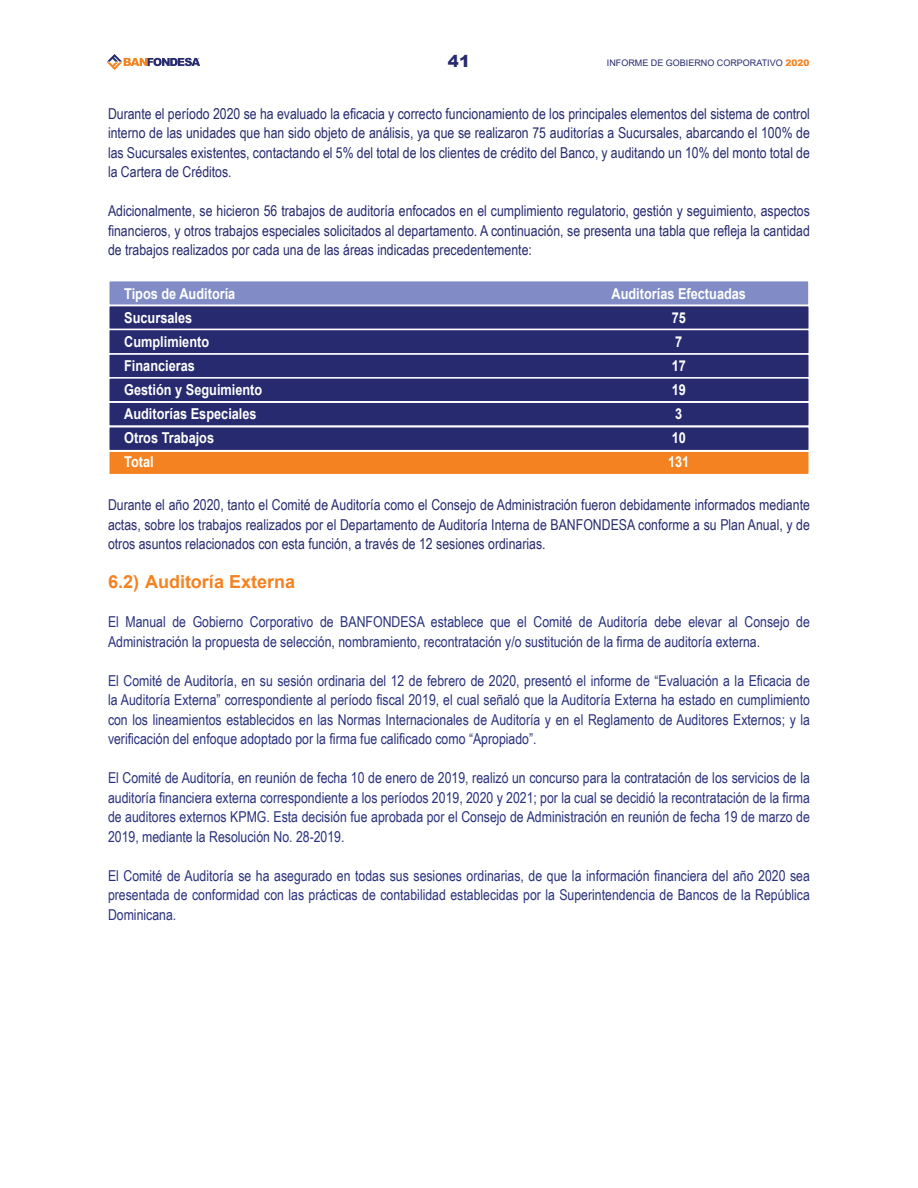
<style>
.page{position:relative;width:918px;height:1188px;background:#fff}
.page>*{position:absolute;margin:0;border:0;box-sizing:border-box;transform-origin:0 0}
.t1{font:700 18px "Arial";color:#f58220}
.t2{font:900 16.5px "Arial";color:#272a6e}
.t3{font:15px/19.5px "Arial Narrow";color:#2a317d;text-align:justify}
.t4{font:15px/19.5px "Arial Narrow";color:#272a6e;text-align:justify}
.t5{font:700 15px "Arial";color:#fff;scale:.85 1}
.t6{font:9px "Arial";color:#272a6e}
.s1{font-weight:900;color:#f58220}
</style>
<div class="page">
<svg style="left:107px;top:54px;width:93px;height:16px"></svg>
<div style="left:108px;top:450px;width:702px;height:25px;background:#f58220;border:2px solid #fff"></div>
<div style="left:108px;top:280px;width:702px;height:26px;background:#818bc5;border:2px solid #fff"></div>
<div style="left:108px;top:305px;width:702px;height:25px;background:#272a6e;border:2px solid #fff"></div>
<div style="left:108px;top:329px;width:702px;height:26px;background:#272a6e;border:2px solid #fff"></div>
<div style="left:108px;top:426px;width:702px;height:26px;background:#fdf7f1"></div>
<div style="left:108px;top:353px;width:702px;height:26px;background:#272a6e;border:2px solid #fff"></div>
<div style="left:108px;top:377px;width:702px;height:26px;background:#272a6e;border:2px solid #fff"></div>
<div style="left:108px;top:401px;width:702px;height:26px;background:#272a6e;border:2px solid #fff"></div>
<div style="left:108px;top:426px;width:702px;height:25px;background:#272a6e;border:2px solid #fff"></div>
<p class="t2" style="left:448px;top:49px;width:24px">41</p>
<p class="t6" style="left:607px;top:56px;width:204px">INFORME DE GOBIERNO CORPORATIVO <span class="s1">2020</span></p>
<p class="t4" style="left:108px;top:103px;width:703px">Durante el período 2020 se ha evaluado la eficacia y correcto funcionamiento de los principales elementos del sistema de control interno de las unidades que han sido objeto de análisis, ya que se realizaron 75 auditorías a Sucursales, abarcando el 100% de las Sucursales existentes, contactando el 5% del total de los clientes de crédito del Banco, y auditando un 10% del monto total de la Cartera de Créditos.</p>
<p class="t4" style="left:108px;top:201px;width:703px">Adicionalmente, se hicieron 56 trabajos de auditoría enfocados en el cumplimiento regulatorio, gestión y seguimiento, aspectos financieros, y otros trabajos especiales solicitados al departamento. A continuación, se presenta una tabla que refleja la cantidad de trabajos realizados por cada una de las áreas indicadas precedentemente:</p>
<p class="t5" style="left:124px;top:283px;width:132px">Tipos de Auditoría</p>
<p class="t5" style="left:611px;top:283px;width:160px">Auditorías Efectuadas</p>
<p class="t5" style="left:124px;top:307px;width:82px">Sucursales</p>
<p class="t5" style="left:672px;top:307px;width:18px">75</p>
<p class="t5" style="left:124px;top:331px;width:102px">Cumplimiento</p>
<p class="t5" style="left:675px;top:331px;width:10px">7</p>
<p class="t5" style="left:124px;top:355px;width:85px">Financieras</p>
<p class="t5" style="left:672px;top:355px;width:18px">17</p>
<p class="t5" style="left:124px;top:379px;width:164px">Gestión y Seguimiento</p>
<p class="t5" style="left:672px;top:379px;width:18px">19</p>
<p class="t5" style="left:124px;top:403px;width:157px">Auditorías Especiales</p>
<p class="t5" style="left:675px;top:403px;width:10px">3</p>
<p class="t5" style="left:124px;top:427px;width:107px">Otros Trabajos</p>
<p class="t5" style="left:672px;top:427px;width:18px">10</p>
<p class="t5" style="left:124px;top:451px;width:36px">Total</p>
<p class="t5" style="left:668px;top:451px;width:27px">131</p>
<p class="t4" style="left:108px;top:495px;width:703px">Durante el año 2020, tanto el Comité de Auditoría como el Consejo de Administración fueron debidamente informados mediante actas, sobre los trabajos realizados por el Departamento de Auditoría Interna de BANFONDESA conforme a su Plan Anual, y de otros asuntos relacionados con esta función, a través de 12 sesiones ordinarias.</p>
<p class="t1" style="left:108px;top:569px;width:189px">6.2) Auditoría Externa</p>
<p class="t3" style="left:108px;top:612px;width:703px">El Manual de Gobierno Corporativo de BANFONDESA establece que el Comité de Auditoría debe elevar al Consejo de<br>Administración la propuesta de selección, nombramiento, recontratación y/o sustitución de la firma de auditoría externa.</p>
<p class="t3" style="left:108px;top:670px;width:703px">El Comité de Auditoría, en su sesión ordinaria del 12 de febrero de 2020, presentó el informe de “Evaluación a la Eficacia de la Auditoría Externa” correspondiente al período fiscal 2019, el cual señaló que la Auditoría Externa ha estado en cumplimiento con los lineamientos establecidos en las Normas Internacionales de Auditoría y en el Reglamento de Auditores Externos; y la verificación del enfoque adoptado por la firma fue calificado como “Apropiado”.</p>
<p class="t3" style="left:108px;top:768px;width:703px">El Comité de Auditoría, en reunión de fecha 10 de enero de 2019, realizó un concurso para la contratación de los servicios de la auditoría financiera externa correspondiente a los períodos 2019, 2020 y 2021; por la cual se decidió la recontratación de la firma de auditores externos KPMG. Esta decisión fue aprobada por el Consejo de Administración en reunión de fecha 19 de marzo de 2019, mediante la Resolución No. 28-2019.</p>
<p class="t3" style="left:108px;top:865px;width:703px">El Comité de Auditoría se ha asegurado en todas sus sesiones ordinarias, de que la información financiera del año 2020 sea presentada de conformidad con las prácticas de contabilidad establecidas por la Superintendencia de Bancos de la República Dominicana.</p>
</div>
